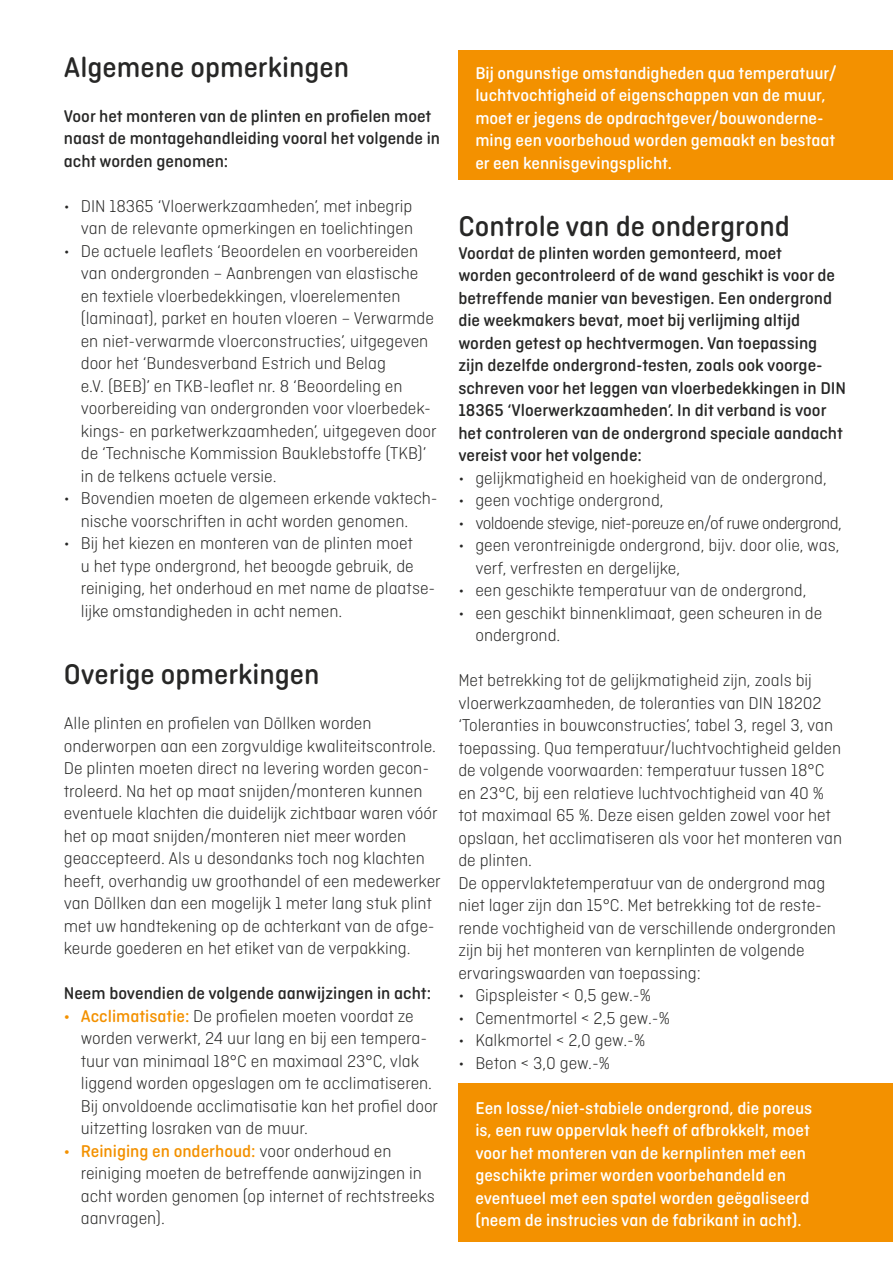
<style>
.page{position:relative;width:893px;height:1263px;background:#fff}
.page>*{position:absolute;margin:0;border:0;box-sizing:border-box;transform-origin:0 0}
.t1{font:500 30px "Ciutadella Rounded";color:#272726}
.t2{font:300 18px/22.5px "Ciutadella Rounded";color:#272726}
.t3{font:500 18px/22.5px "Ciutadella Rounded";color:#272726}
.t4{font:500 18px/22.5px "Ciutadella Rounded";color:#fff}
.t5{font:300 18px "Ciutadella Rounded";letter-spacing:-.03em;color:#272726}
.s1{font-weight:500;color:#f39100}
</style>
<div class="page">
<div style="left:458px;top:1083px;width:435px;height:159px;background:#f39100"></div>
<div style="left:458px;top:51px;width:435px;height:129px;background:#f39100"></div>
<h1 class="t1" style="left:64px;top:50px;width:287px">Algemene opmerkingen</h1>
<p class="t3" style="left:64px;top:105px;width:378px">Voor het monteren van de plinten en profielen moet naast de montagehandleiding vooral het volgende in acht worden genomen:</p>
<p class="t2" style="left:64px;top:194px;width:351px;text-align:right">• DIN 18365 ‘Vloerwerkzaamheden’, met inbegrip van de relevante opmerkingen en toelichtingen</p>
<p class="t2" style="left:81px;top:239px;width:357px;text-indent:-17px">• De actuele leaflets ‘Beoordelen en voorbereiden van ondergronden – Aanbrengen van elastische en textiele vloerbedekkingen, vloerelementen (laminaat), parket en houten vloeren – Verwarmde en niet-verwarmde vloerconstructies’, uitgegeven door het ‘Bundesverband Estrich und Belag<br>e.V. (BEB)’ en TKB-leaflet nr. 8 ‘Beoordeling en voorbereiding van ondergronden voor vloerbedek&shy;kings- en parketwerkzaamheden’, uitgegeven door de ‘Technische Kommission Bauklebstoffe (TKB)’ in de telkens actuele versie.</p>
<p class="t2" style="left:81px;top:487px;width:358px;text-indent:-17px">• Bovendien moeten de algemeen erkende vaktech&shy;nische voorschriften in acht worden genomen.</p>
<p class="t2" style="left:81px;top:532px;width:356px;text-indent:-17px">• Bij het kiezen en monteren van de plinten moet<br>u het type ondergrond, het beoogde gebruik, de reiniging, het onderhoud en met name de plaatse&shy;lijke omstandigheden in acht nemen.</p>
<h1 class="t1" style="left:64px;top:657px;width:257px">Overige opmerkingen</h1>
<p class="t2" style="left:64px;top:712px;width:378px">Alle plinten en profielen van Döllken worden onderworpen aan een zorgvuldige kwaliteitscontrole.<br>De plinten moeten direct na levering worden gecon&shy;troleerd. Na het op maat snijden/monteren kunnen eventuele klachten die duidelijk zichtbaar waren vóór het op maat snijden/monteren niet meer worden geaccepteerd. Als u desondanks toch nog klachten heeft, overhandig uw groothandel of een medewerker van Döllken dan een mogelijk 1 meter lang stuk plint met uw handtekening op de achterkant van de afge&shy;keurde goederen en het etiket van de verpakking.</p>
<p class="t3" style="left:64px;top:982px;width:369px">Neem bovendien de volgende aanwijzingen in acht:</p>
<p class="t2" style="left:81px;top:1004px;width:359px;text-indent:-17px"><span class="s1">• Acclimatisatie:</span> De profielen moeten voordat ze worden verwerkt, 24 uur lang en bij een tempera&shy;tuur van minimaal 18°C en maximaal 23°C, vlak liggend worden opgeslagen om te acclimatiseren.<br>Bij onvoldoende acclimatisatie kan het profiel door uitzetting losraken van de muur.</p>
<p class="t2" style="left:81px;top:1139px;width:356px;text-indent:-17px"><span class="s1">• Reiniging en onderhoud:</span> voor onderhoud en reiniging moeten de betreffende aanwijzingen in acht worden genomen (op internet of rechtstreeks aanvragen).</p>
<p class="t4" style="left:475px;top:61px;width:363px">Bij ongunstige omstandigheden qua temperatuur/ luchtvochtigheid of eigenschappen van de muur, moet er jegens de opdrachtgever/bouwonderne&shy;ming een voorbehoud worden gemaakt en bestaat er een kennisgevingsplicht.</p>
<h1 class="t1" style="left:458px;top:209px;width:333px">Controle van de ondergrond</h1>
<p class="t3" style="left:458px;top:241px;width:389px">Voordat de plinten worden gemonteerd, moet<br>worden gecontroleerd of de wand geschikt is voor de betreffende manier van bevestigen. Een ondergrond die weekmakers bevat, moet bij verlijming altijd worden getest op hechtvermogen. Van toepassing zijn dezelfde ondergrond-testen, zoals ook voorge&shy;schreven voor het leggen van vloerbedekkingen in DIN 18365 ‘Vloerwerkzaamheden’. In dit verband is voor het controleren van de ondergrond speciale aandacht vereist voor het volgende:</p>
<p class="t2" style="left:458px;top:466px;width:370px">• gelijkmatigheid en hoekigheid van de ondergrond,</p>
<p class="t2" style="left:458px;top:489px;width:207px">• geen vochtige ondergrond,</p>
<p class="t5" style="left:458px;top:513px;width:385px">• voldoende stevige, niet-poreuze en/of ruwe ondergrond,</p>
<p class="t2" style="left:475px;top:534px;width:366px;text-indent:-17px">• geen verontreinigde ondergrond, bijv. door olie, was, verf, verfresten en dergelijke,</p>
<p class="t2" style="left:458px;top:579px;width:350px">• een geschikte temperatuur van de ondergrond,</p>
<p class="t2" style="left:475px;top:601px;width:348px;text-indent:-17px">• een geschikt binnenklimaat, geen scheuren in de ondergrond.</p>
<p class="t2" style="left:458px;top:669px;width:385px">Met betrekking tot de gelijkmatigheid zijn, zoals bij vloerwerkzaamheden, de toleranties van DIN 18202 ‘Toleranties in bouwconstructies’, tabel 3, regel 3, van toepassing. Qua temperatuur/luchtvochtigheid gelden de volgende voorwaarden: temperatuur tussen 18°C en 23°C, bij een relatieve luchtvochtigheid van 40 % tot maximaal 65 %. Deze eisen gelden zowel voor het opslaan, het acclimatiseren als voor het monteren van de plinten.<br>De oppervlaktetemperatuur van de ondergrond mag niet lager zijn dan 15°C. Met betrekking tot de reste&shy;rende vochtigheid van de verschillende ondergronden zijn bij het monteren van kernplinten de volgende ervaringswaarden van toepassing:</p>
<p class="t2" style="left:458px;top:984px;width:194px">• Gipspleister &lt; 0,5 gew.-%</p>
<p class="t2" style="left:458px;top:1006px;width:213px">• Cementmortel &lt; 2,5 gew.-%</p>
<p class="t2" style="left:458px;top:1029px;width:188px">• Kalkmortel &lt; 2,0 gew.-%</p>
<p class="t2" style="left:458px;top:1051px;width:153px">• Beton &lt; 3,0 gew.-%</p>
<p class="t4" style="left:475px;top:1096px;width:338px">Een losse/niet-stabiele ondergrond, die poreus is, een ruw oppervlak heeft of afbrokkelt, moet voor het monteren van de kernplinten met een geschikte primer worden voorbehandeld en eventueel met een spatel worden geëgaliseerd (neem de instrucies van de fabrikant in acht).</p>
</div>
